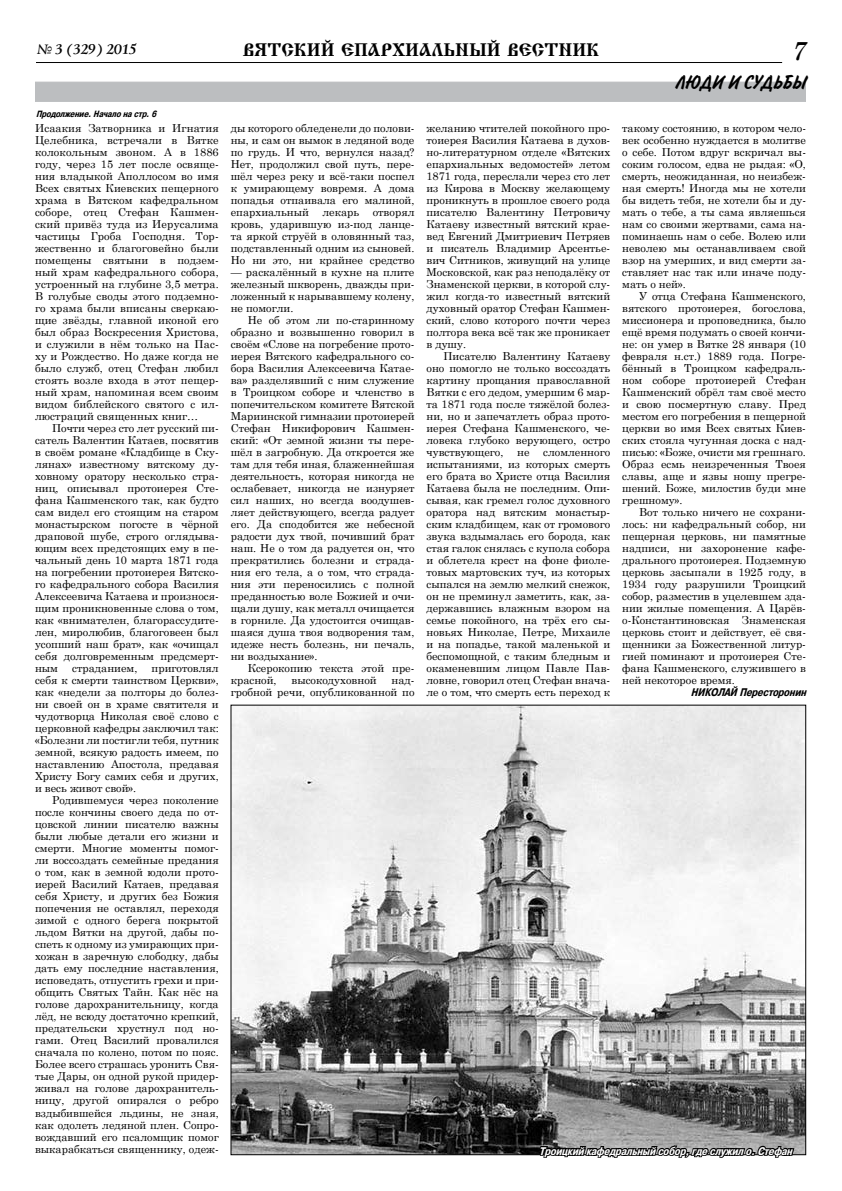
<style>
.page{position:relative;width:842px;height:1191px;background:#fff}
.page>*{position:absolute;margin:0;border:0;box-sizing:border-box;transform-origin:0 0}
.t1{font:italic 26px "Century Schoolbook";color:#000}
.t2{font:20px "Inform C";color:#000}
.t3{font:18px "Izhitsa C";color:#000}
.t4{font:italic 700 14px "Lazurski C";color:#000}
.t5{font:11px/12px "Century Schoolbook";color:#000;text-align:justify}
.t6{font:italic 700 11px "Pragmatica Cond C";color:#fff}
.t7{font:italic 700 11px "Pragmatica Cond C";color:#000}
.t8{font:italic 700 9px "Pragmatica Cond C";color:#000}
</style>
<div class="page">
<hr style="left:36px;top:62px;width:746px;height:1px;background:#000">
<div style="left:35px;top:82px;width:771px;height:20px;background:#bcbec0"></div>
<img style="left:233px;top:707px;width:571px;height:446px">
<svg style="left:538px;top:1130px;width:258px;height:28px;background:#767676"></svg>
<p class="t4" style="left:36px;top:42px;width:101px">№ 3 (329) 2015</p>
<h3 class="t3" style="left:243px;top:40px;width:358px">вятский епархиальный вестник</h3>
<h1 class="t1" style="left:791px;top:31px;width:16px">7</h1>
<p class="t8" style="left:36px;top:109px;width:124px">Продолжение.Началонастр.6</p>
<p class="t5" style="left:35px;top:121px;width:185px">Исаакия Затворника и Игнатия Целебника, встречали в Вятке колокольным звоном. А в 1886 году, через 15 лет после освяще&shy;ния владыкой Аполлосом во имя Всех святых Киевских пещерного храма в Вятском кафедральном соборе, отец Стефан Кашмен&shy;ский привёз туда из Иерусалима частицы Гроба Господня. Тор&shy;жественно и благоговейно были помещены святыни в подзем&shy;ный храм кафедрального собора, устроенный на глубине 3,5 метра.<br>В голубые своды этого подземно&shy;го храма были вписаны сверкаю&shy;щие звёзды, главной иконой его был образ Воскресения Христова, и служили в нём только на Пас&shy;ху и Рождество. Но даже когда не было служб, отец Стефан любил стоять возле входа в этот пещер&shy;ный храм, напоминая всем своим видом библейского святого с ил&shy;люстраций священных книг…</p>
<p class="t5" style="left:35px;top:421px;width:185px;text-indent:17px">Почти через сто лет русский пи&shy;сатель Валентин Катаев, посвятив в своём романе «Кладбище в Ску&shy;лянах» известному вятскому ду&shy;ховному оратору несколько стра&shy;ниц, описывал протоиерея Сте&shy;фана Кашменского так, как будто сам видел его стоящим на старом монастырском погосте в чёрной драповой шубе, строго оглядыва&shy;ющим всех предстоящих ему в пе&shy;чальный день 10 марта 1871 года на погребении протоиерея Вятско&shy;го кафедрального собора Василия Алексеевича Катаева и произнося&shy;щим проникновенные слова о том, как «внимателен, благорассудите&shy;лен, миролюбив, благоговеен был усопший наш брат», как «очищал себя долговременным предсмерт&shy;ным</p>
<p class="t5" style="left:35px;top:661px;width:185px;text-indent:117px">приготовлял себя к смерти таинством Церкви», как «недели за полторы до болез&shy;ни своей он в храме святителя и чудотворца Николая своё слово с церковной кафедры заключил так: «Болезни ли постигли тебя, путник земной, всякую радость имеем, по наставлению Апостола, предавая Христу Богу самих себя и других, и весь живот свой».</p>
<p class="t5" style="left:35px;top:793px;width:185px;text-indent:17px">Родившемуся через поколение после кончины своего деда по от&shy;цовской линии писателю важны были любые детали его жизни и смерти. Многие моменты помог&shy;ли воссоздать семейные предания о том, как в земной юдоли прото&shy;иерей Василий Катаев, предавая себя Христу, и других без Божия попечения не оставлял, переходя зимой с одного берега покрытой льдом Вятки на другой, дабы по&shy;спеть к одному из умирающих при&shy;хожан в заречную слободку, дабы дать ему последние наставления, исповедать, отпустить грехи и при&shy;общить Святых Тайн. Как нёс на голове дарохранительницу, когда лёд, не всюду достаточно крепкий, предательски хрустнул под но&shy;гами. Отец Василий провалился сначала по колено, потом по пояс.<br>Более всего страшась уронить Свя&shy;тые Дары, он одной рукой придер&shy;живал на голове дарохранитель&shy;ницу, другой опирался о ребро вздыбившейся льдины, не зная, как одолеть ледяной плен. Сопро&shy;вождавший его псаломщик помог выкарабкаться священнику, одеж-</p>
<p class="t5" style="left:72px;top:661px;width:67px">страданием,</p>
<p class="t5" style="left:231px;top:121px;width:185px">ды которого обледенели до полови&shy;ны, и сам он вымок в ледяной воде по грудь. И что, вернулся назад?<br>Нет, продолжил свой путь, пере&shy;шёл через реку и всё-таки поспел к умирающему вовремя. А дома попадья отпаивала его малиной, епархиальный лекарь отворял кровь, ударившую из-под ланце&shy;та яркой струёй в оловянный таз, подставленный одним из сыновей.<br>Но ни это, ни крайнее средство</p>
<p class="t5" style="left:231px;top:265px;width:185px">— раскалённый в кухне на плите железный шкворень, дважды при&shy;ложенный к нарывавшему колену, не помогли.</p>
<p class="t5" style="left:231px;top:313px;width:185px;text-indent:17px">Не об этом ли по-старинному образно и возвышенно говорил в своём «Слове на погребение прото&shy;иерея Вятского кафедрального со&shy;бора Василия Алексеевича Катае&shy;ва» разделявший с ним служение в Троицком соборе и членство в попечительском комитете Вятской Мариинской гимназии протоиерей Стефан Никифорович Кашмен&shy;ский: «От земной жизни ты пере&shy;шёл в загробную. Да откроется же там для тебя иная, блаженнейшая деятельность, которая никогда не ослабевает, никогда не изнуряет сил наших, но всегда воодушев&shy;ляет действующего, всегда радует его. Да сподобится же небесной радости дух твой, почивший брат наш. Не о том да радуется он, что прекратились болезни и страда&shy;ния его тела, а о том, что страда&shy;ния эти переносились с полной преданностью воле Божией и очи&shy;щали душу, как металл очищается в горниле. Да удостоится очищав&shy;шаяся душа твоя водворения там, идеже несть болезнь, ни печаль, ни воздыхание».</p>
<p class="t5" style="left:231px;top:661px;width:185px;text-indent:17px">Ксерокопию текста этой пре&shy;красной,</p>
<p class="t5" style="left:291px;top:673px;width:87px">высокодуховной</p>
<p class="t5" style="left:231px;top:673px;width:185px;text-align:right">над-<br>гробной речи, опубликованной по</p>
<h2 class="t2" style="left:675px;top:71px;width:132px">люди и судьбы</h2>
<p class="t5" style="left:426px;top:121px;width:185px">желанию чтителей покойного про&shy;тоиерея Василия Катаева в духов&shy;но-литературном отделе «Вятских епархиальных ведомостей» летом 1871 года, переслали через сто лет из Кирова в Москву желающему проникнуть в прошлое своего рода писателю Валентину Петровичу Катаеву известный вятский крае&shy;вед Евгений Дмитриевич Петряев и писатель Владимир Арсентье&shy;вич Ситников, живущий на улице Московской, как раз неподалёку от Знаменской церкви, в которой слу&shy;жил когда-то известный вятский духовный оратор Стефан Кашмен&shy;ский, слово которого почти через полтора века всё так же проникает в душу.</p>
<p class="t5" style="left:426px;top:349px;width:185px;text-indent:17px">Писателю Валентину Катаеву оно помогло не только воссоздать картину прощания православной Вятки с его дедом, умершим 6 мар&shy;та 1871 года после тяжёлой болез&shy;ни, но и запечатлеть образ прото&shy;иерея Стефана Кашменского, че&shy;ловека глубоко верующего, остро чувствующего, не сломленного испытаниями, из которых смерть его брата во Христе отца Василия Катаева была не последним. Опи&shy;сывая, как гремел голос духовного оратора над вятским монастыр&shy;ским кладбищем, как от громового звука вздымалась его борода, как стая галок снялась с купола собора и облетела крест на фоне фиоле&shy;товых мартовских туч, из которых сыпался на землю мелкий снежок, он не преминул заметить, как, за&shy;державшись влажным взором на семье покойного, на трёх его сы&shy;новьях Николае, Петре, Михаиле и на попадье, такой маленькой и беспомощной, с таким бледным и окаменевшим лицом Павле Пав&shy;ловне, говорил отец Стефан внача&shy;ле о том, что смерть есть переход к</p>
<p class="t5" style="left:622px;top:121px;width:185px">такому состоянию, в котором чело&shy;век особенно нуждается в молитве о себе. Потом вдруг вскричал вы&shy;соким голосом, едва не рыдая: «О, смерть, неожиданная, но неизбеж&shy;ная смерть! Иногда мы не хотели бы видеть тебя, не хотели бы и ду&shy;мать о тебе, а ты сама являешься нам со своими жертвами, сама на&shy;поминаешь нам о себе. Волею или неволею мы останавливаем свой взор на умерших, и вид смерти за&shy;ставляет нас так или иначе поду&shy;мать о ней».</p>
<p class="t5" style="left:622px;top:289px;width:185px;text-indent:17px">У отца Стефана Кашменского, вятского протоиерея, богослова, миссионера и проповедника, было ещё время подумать о своей кончи&shy;не: он умер в Вятке 28 января (10 февраля н.ст.) 1889 года. Погре&shy;бённый в Троицком кафедраль&shy;ном соборе протоиерей Стефан Кашменский обрёл там своё место и свою посмертную славу. Пред местом его погребения в пещерной церкви во имя Всех святых Киев&shy;ских стояла чугунная доска с над&shy;писью: «Боже, очисти мя грешнаго.<br>Образ есмь неизреченныя Твоея славы, аще и язвы ношу прегре&shy;шений. Боже, милостив буди мне грешному».</p>
<p class="t5" style="left:622px;top:505px;width:185px;text-indent:17px">Вот только ничего не сохрани&shy;лось: ни кафедральный собор, ни пещерная церковь, ни памятные надписи, ни захоронение кафе&shy;дрального протоиерея. Подземную церковь засыпали в 1925 году, в 1934 году разрушили Троицкий собор, разместив в уцелевшем зда&shy;нии жилые помещения. А Царёв&shy;о-Константиновская Знаменская церковь стоит и действует, её свя&shy;щенники за Божественной литур&shy;гией поминают и протоиерея Сте&shy;фана Кашменского, служившего в ней некоторое время.</p>
<p class="t7" style="left:691px;top:686px;width:120px">НИКОЛАЙ Пересторонин</p>
<p class="t6" style="left:539px;top:1144px;width:258px">Троицкий кафедральный собор, где служил о. Стефан</p>
</div>
